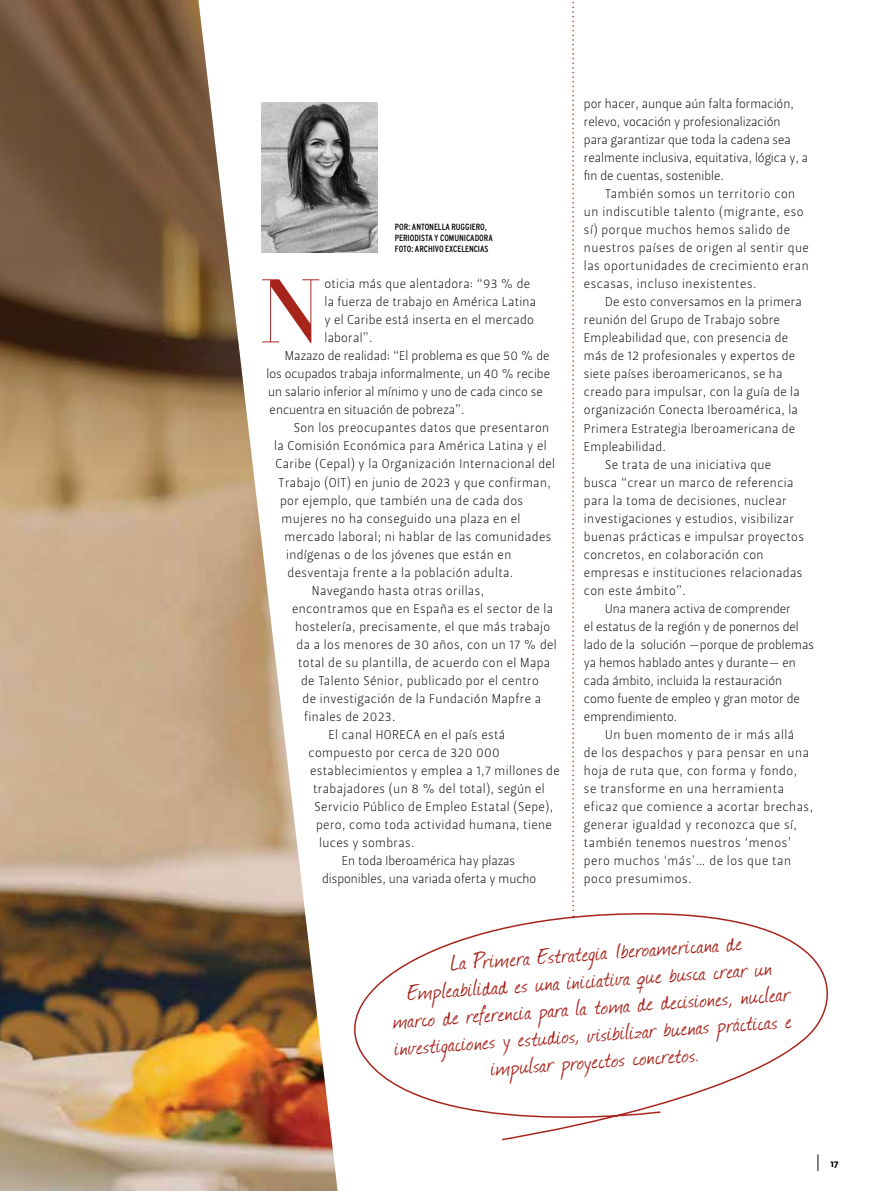
<style>
.page{position:relative;width:893px;height:1191px;background:#fff}
.page>*{position:absolute;margin:0;border:0;box-sizing:border-box;transform-origin:0 0}
.t1{font:88.65px "Didot LT Std Headline";color:#a7241c}
.t2{font:27px "Journal";color:#a7241c}
.t3{font:12.75px/18px "Leitura Sans Grot 1";letter-spacing:.03em;color:#000}
.t4{font:12.75px/18px "Leitura Sans Grot 1";color:#000}
.t5{font:700 10.5px "Neutraface 2 Text";color:#000}
.t6{font:condensed 9px/10.8px "Interstate";letter-spacing:-.01em;color:#000}
</style>
<div class="page">
<img style="left:0;top:252px;width:338px;height:939px">
<svg style="left:0;top:0;width:264px;height:558px;background:#967b5f"></svg>
<svg style="left:323px;top:912px;width:505px;height:232px"></svg>
<svg style="left:572px;top:2px;width:2px;height:915px"></svg>
<img style="left:261px;top:102px;width:116px;height:150px">
<svg style="left:818px;top:1154px;width:1px;height:16px"></svg>
<p class="t6" style="left:395px;top:222px;width:99px">POR: ANTONELLA RUGGIERO,<br>PERIODISTA Y COMUNICADORA<br>FOTO: ARCHIVO EXCELENCIAS</p>
<h1 class="t1" style="left:259px;top:258px;width:65px">N</h1>
<p class="t3" style="left:324px;top:275px;width:207px">oticia más que alentadora: “93 % de</p>
<p class="t3" style="left:324px;top:293px;width:213px">la fuerza de trabajo en América Latina</p>
<p class="t3" style="left:324px;top:311px;width:211px">y el Caribe está inserta en el mercado</p>
<p class="t3" style="left:324px;top:329px;width:50px">laboral”.</p>
<p class="t4" style="left:285px;top:347px;width:266px">Mazazo de realidad: “El problema es que 50 % de</p>
<p class="t4" style="left:267px;top:365px;width:285px">los ocupados trabaja informalmente, un 40 % recibe</p>
<p class="t4" style="left:268px;top:383px;width:276px">un salario inferior al mínimo y uno de cada cinco se</p>
<p class="t4" style="left:270px;top:401px;width:197px">encuentra en situación de pobreza”.</p>
<p class="t3" style="left:294px;top:419px;width:257px">Son los preocupantes datos que presentaron</p>
<p class="t3" style="left:274px;top:437px;width:274px">la Comisión Económica para América Latina y el</p>
<p class="t3" style="left:276px;top:455px;width:281px">Caribe (Cepal) y la Organización Internacional del</p>
<p class="t3" style="left:279px;top:473px;width:274px">Trabajo (OIT) en junio de 2023 y que confirman,</p>
<p class="t3" style="left:280px;top:491px;width:244px">por ejemplo, que también una de cada dos</p>
<p class="t3" style="left:282px;top:509px;width:240px">mujeres no ha conseguido una plaza en el</p>
<p class="t3" style="left:285px;top:527px;width:268px">mercado laboral; ni hablar de las comunidades</p>
<p class="t3" style="left:286px;top:545px;width:227px">indígenas o de los jóvenes que están en</p>
<p class="t3" style="left:288px;top:563px;width:227px">desventaja frente a la población adulta.</p>
<p class="t3" style="left:312px;top:581px;width:174px">Navegando hasta otras orillas,</p>
<p class="t3" style="left:292px;top:599px;width:262px">encontramos que en España es el sector de la</p>
<p class="t3" style="left:295px;top:617px;width:257px">hostelería, precisamente, el que más trabajo</p>
<p class="t3" style="left:297px;top:635px;width:262px">da a los menores de 30 años, con un 17 % del</p>
<p class="t3" style="left:298px;top:653px;width:254px">total de su plantilla, de acuerdo con el Mapa</p>
<p class="t3" style="left:301px;top:671px;width:239px">de Talento Sénior, publicado por el centro</p>
<p class="t3" style="left:303px;top:689px;width:240px">de investigación de la Fundación Mapfre a</p>
<p class="t3" style="left:304px;top:707px;width:93px">finales de 2023.</p>
<p class="t3" style="left:328px;top:725px;width:178px">El canal HORECA en el país está</p>
<p class="t3" style="left:309px;top:743px;width:193px">compuesto por cerca de 320 000</p>
<p class="t3" style="left:310px;top:761px;width:251px">establecimientos y emplea a 1,7 millones de</p>
<p class="t3" style="left:313px;top:779px;width:233px">trabajadores (un 8 % del total), según el</p>
<p class="t3" style="left:315px;top:797px;width:240px">Servicio Público de Empleo Estatal (Sepe),</p>
<p class="t3" style="left:316px;top:815px;width:237px">pero, como toda actividad humana, tiene</p>
<p class="t3" style="left:319px;top:833px;width:97px">luces y sombras.</p>
<p class="t4" style="left:342px;top:851px;width:175px">En toda Iberoamérica hay plazas</p>
<p class="t4" style="left:322px;top:869px;width:216px">disponibles, una variada oferta y mucho</p>
<p class="t4" style="left:584px;top:95px;width:226px">por hacer, aunque aún falta formación, relevo, vocación y profesionalización<br>para garantizar que toda la cadena sea realmente inclusiva, equitativa, lógica y, a fin de cuentas, sostenible.</p>
<p class="t3" style="left:584px;top:185px;width:226px;text-indent:21px">También somos un territorio con un indiscutible talento (migrante, eso sí) porque muchos hemos salido de nuestros países de origen al sentir que las oportunidades de crecimiento eran escasas, incluso inexistentes.</p>
<p class="t3" style="left:605px;top:293px;width:198px">De esto conversamos en la primera</p>
<p class="t3" style="left:584px;top:311px;width:197px">reunión del Grupo de Trabajo sobre</p>
<p class="t3" style="left:584px;top:329px;width:206px">Empleabilidad que, con presencia de</p>
<p class="t3" style="left:584px;top:347px;width:213px">más de 12 profesionales y expertos de</p>
<p class="t3" style="left:584px;top:365px;width:200px">siete países iberoamericanos, se ha</p>
<p class="t3" style="left:584px;top:383px;width:217px">creado para impulsar, con la guía de la</p>
<p class="t3" style="left:584px;top:401px;width:216px">organización Conecta Iberoamérica, la</p>
<p class="t3" style="left:584px;top:419px;width:213px">Primera Estrategia Iberoamericana de</p>
<p class="t3" style="left:584px;top:437px;width:83px">Empleabilidad.</p>
<p class="t3" style="left:605px;top:455px;width:168px">Se trata de una iniciativa que</p>
<p class="t3" style="left:584px;top:473px;width:211px">busca “crear un marco de referencia</p>
<p class="t3" style="left:584px;top:491px;width:204px">para la toma de decisiones, nuclear</p>
<p class="t3" style="left:584px;top:509px;width:212px">investigaciones y estudios, visibilizar</p>
<p class="t3" style="left:584px;top:527px;width:221px">buenas prácticas e impulsar proyectos</p>
<p class="t3" style="left:584px;top:545px;width:181px">concretos, en colaboración con</p>
<p class="t3" style="left:584px;top:563px;width:220px">empresas e instituciones relacionadas</p>
<p class="t3" style="left:584px;top:581px;width:104px">con este ámbito”.</p>
<p class="t4" style="left:605px;top:599px;width:187px">Una manera activa de comprender</p>
<p class="t4" style="left:584px;top:617px;width:216px">el estatus de la región y de ponernos del</p>
<p class="t4" style="left:584px;top:635px;width:232px">lado de la solución —porque de problemas</p>
<p class="t4" style="left:584px;top:653px;width:213px">ya hemos hablado antes y durante— en</p>
<p class="t4" style="left:584px;top:671px;width:200px">cada ámbito, incluida la restauración</p>
<p class="t4" style="left:584px;top:689px;width:217px">como fuente de empleo y gran motor de</p>
<p class="t4" style="left:584px;top:707px;width:95px">emprendimiento.</p>
<p class="t3" style="left:605px;top:725px;width:191px">Un buen momento de ir más allá</p>
<p class="t3" style="left:584px;top:743px;width:227px">de los despachos y para pensar en una</p>
<p class="t3" style="left:584px;top:761px;width:215px">hoja de ruta que, con forma y fondo,</p>
<p class="t3" style="left:584px;top:779px;width:202px">se transforme en una herramienta</p>
<p class="t3" style="left:584px;top:797px;width:231px">eficaz que comience a acortar brechas,</p>
<p class="t3" style="left:584px;top:815px;width:215px">generar igualdad y reconozca que sí,</p>
<p class="t3" style="left:584px;top:833px;width:209px">también tenemos nuestros ‘menos’</p>
<p class="t3" style="left:584px;top:851px;width:209px">pero muchos ‘más’… de los que tan</p>
<p class="t3" style="left:584px;top:869px;width:109px">poco presumimos.</p>
<h2 class="t2" style="left:449px;top:944px;width:294px;rotate:-4deg">La Primera Estrategia Iberoamericana de</h2>
<h2 class="t2" style="left:406px;top:974px;width:367px;rotate:-4deg">Empleabilidad es una iniciativa que busca crear un</h2>
<h2 class="t2" style="left:392px;top:1002px;width:399px;rotate:-4deg">marco de referencia para la toma de decisiones, nuclear</h2>
<h2 class="t2" style="left:394px;top:1029px;width:399px;rotate:-4deg">investigaciones y estudios, visibilizar buenas prácticas e</h2>
<h2 class="t2" style="left:490px;top:1049px;width:210px;rotate:-4deg">impulsar proyectos concretos.</h2>
<p class="t5" style="left:830px;top:1156px;width:10px">17</p>
</div>
